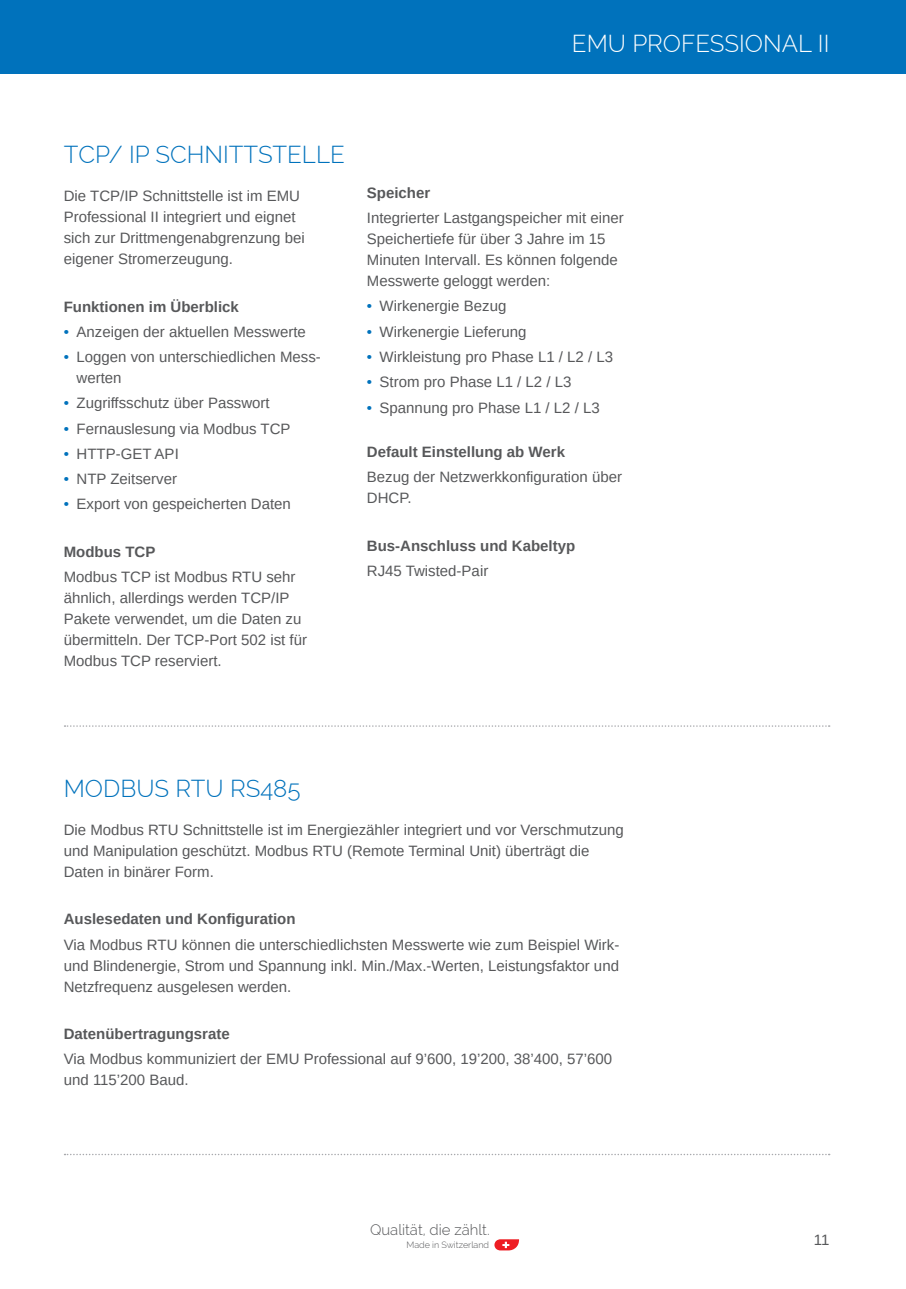
<style>
.page{position:relative;width:906px;height:1289px;background:#fff}
.page>*{position:absolute;margin:0;border:0;box-sizing:border-box;transform-origin:0 0}
.t1{font:300 24px "Raleway";color:#0072bc}
.t2{font:300 24px "Raleway";color:#fff}
.t3{font:15px/21px "Arimo";color:#57585a}
.t4{font:700 15px "Arimo";color:#57585a}
.t5{font:300 15px "Raleway";color:#57585a}
.t6{font:300 9px "Raleway";color:#57585a}
.s1{color:#0072bc}
</style>
<div class="page">
<div style="left:0;top:0;width:906px;height:74px;background:#0072bc"></div>
<svg style="left:494px;top:1239px;width:25px;height:11px"></svg>
<svg style="left:65px;top:725px;width:764px;height:1px"></svg>
<svg style="left:65px;top:1153px;width:764px;height:2px"></svg>
<h1 class="t2" style="left:572px;top:30px;width:259px">EMU PROFESSIONAL II</h1>
<h1 class="t1" style="left:64px;top:140px;width:283px">TCP/ IP SCHNITTSTELLE</h1>
<p class="t3" style="left:64px;top:185px;width:242px">Die TCP/IP Schnittstelle ist im EMU Professional II integriert und eignet sich zur Drittmengenabgrenzung bei eigener Stromerzeugung.</p>
<p class="t4" style="left:64px;top:298px;width:177px">Funktionen im Überblick</p>
<p class="t3" style="left:64px;top:321px;width:244px"><span class="s1">•</span> Anzeigen der aktuellen Messwerte</p>
<p class="t3" style="left:77px;top:346px;width:246px;text-indent:-13px"><span class="s1">•</span> Loggen von unterschiedlichen Mess&shy;werten</p>
<p class="t3" style="left:64px;top:393px;width:207px"><span class="s1">•</span> Zugriffsschutz über Passwort</p>
<p class="t3" style="left:64px;top:418px;width:228px"><span class="s1">•</span> Fernauslesung via Modbus TCP</p>
<p class="t3" style="left:64px;top:443px;width:116px"><span class="s1">•</span> HTTP-GET API</p>
<p class="t3" style="left:64px;top:468px;width:115px"><span class="s1">•</span> NTP Zeitserver</p>
<p class="t3" style="left:64px;top:494px;width:229px"><span class="s1">•</span> Export von gespeicherten Daten</p>
<p class="t4" style="left:64px;top:543px;width:93px">Modbus TCP</p>
<p class="t3" style="left:64px;top:566px;width:245px">Modbus TCP ist Modbus RTU sehr ähnlich, allerdings werden TCP/IP<br>Pakete verwendet, um die Daten zu übermitteln. Der TCP-Port 502 ist für<br>Modbus TCP reserviert.</p>
<p class="t4" style="left:367px;top:184px;width:65px">Speicher</p>
<p class="t3" style="left:367px;top:208px;width:258px">Integrierter Lastgangspeicher mit einer Speichertiefe für über 3 Jahre im 15<br>Minuten Intervall. Es können folgende Messwerte geloggt werden:</p>
<p class="t3" style="left:367px;top:296px;width:141px"><span class="s1">•</span> Wirkenergie Bezug</p>
<p class="t3" style="left:367px;top:321px;width:161px"><span class="s1">•</span> Wirkenergie Lieferung</p>
<p class="t3" style="left:367px;top:346px;width:248px"><span class="s1">•</span> Wirkleistung pro Phase L1 / L2 / L3</p>
<p class="t3" style="left:367px;top:372px;width:206px"><span class="s1">•</span> Strom pro Phase L1 / L2 / L3</p>
<p class="t3" style="left:367px;top:397px;width:234px"><span class="s1">•</span> Spannung pro Phase L1 / L2 / L3</p>
<p class="t4" style="left:367px;top:443px;width:200px">Default Einstellung ab Werk</p>
<p class="t3" style="left:367px;top:467px;width:257px">Bezug der Netzwerkkonfiguration über<br>DHCP.</p>
<p class="t4" style="left:367px;top:537px;width:210px">Bus-Anschluss und Kabeltyp</p>
<p class="t3" style="left:367px;top:560px;width:123px">RJ45 Twisted-Pair</p>
<h1 class="t1" style="left:64px;top:774px;width:238px">MODBUS RTU RS485</h1>
<p class="t3" style="left:64px;top:819px;width:561px">Die Modbus RTU Schnittstelle ist im Energiezähler integriert und vor Verschmutzung und Manipulation geschützt. Modbus RTU (Remote Terminal Unit) überträgt die<br>Daten in binärer Form.</p>
<p class="t4" style="left:64px;top:910px;width:233px">Auslesedaten und Konfiguration</p>
<p class="t3" style="left:64px;top:934px;width:557px;text-align:justify">Via Modbus RTU können die unterschiedlichsten Messwerte wie zum Beispiel Wirk&shy;und Blindenergie, Strom und Spannung inkl. Min./Max.-Werten, Leistungsfaktor und Netzfrequenz ausgelesen werden.</p>
<p class="t4" style="left:64px;top:1025px;width:167px">Datenübertragungsrate</p>
<p class="t3" style="left:64px;top:1048px;width:550px">Via Modbus kommuniziert der EMU Professional auf 9’600, 19’200, 38’400, 57’600 und 115’200 Baud.</p>
<p class="t5" style="left:370px;top:1220px;width:121px">Qualität, die zählt.</p>
<p class="t6" style="left:406px;top:1239px;width:84px">Made in Switzerland</p>
<p class="t3" style="left:814px;top:1229px;width:17px">11</p>
</div>
